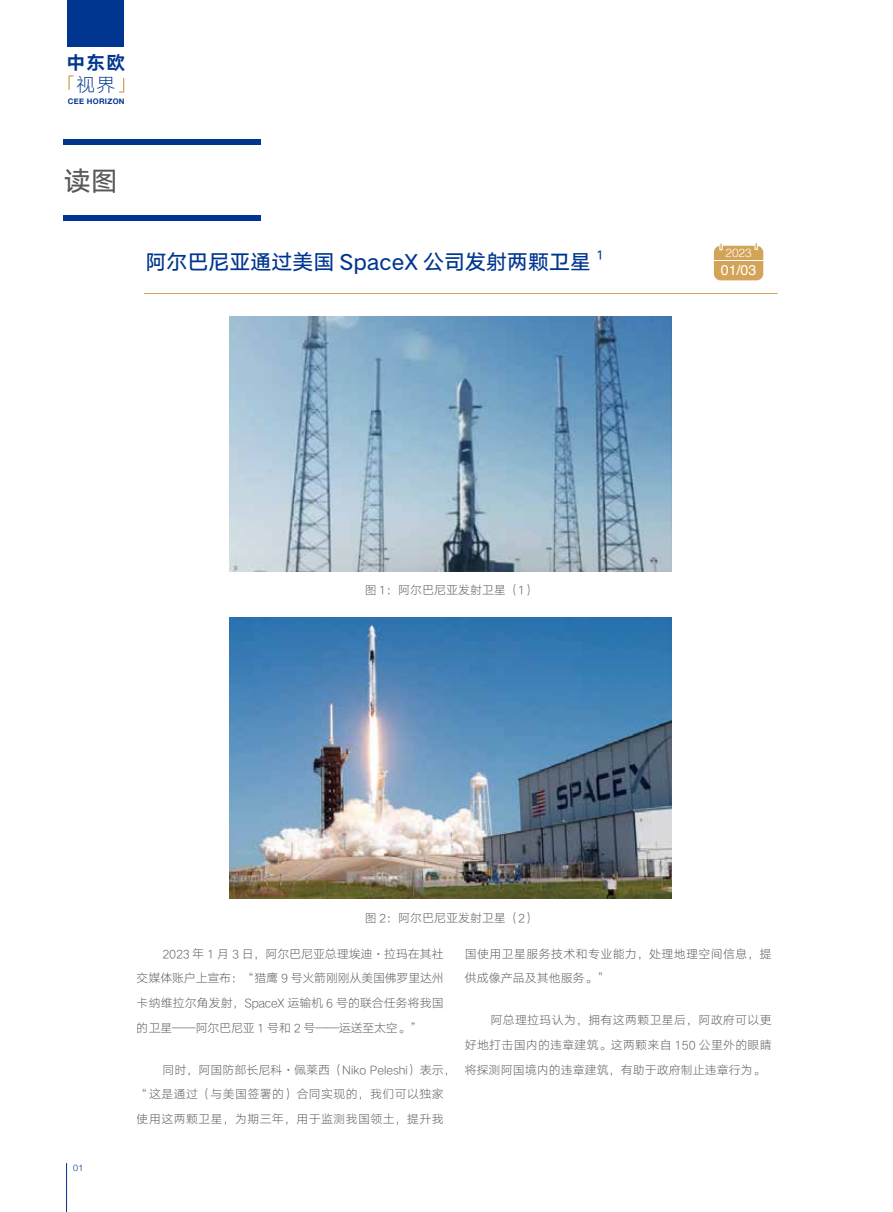
<style>
.page{position:relative;width:893px;height:1212px;background:#fff}
.page>*{position:absolute;margin:0;border:0;box-sizing:border-box;transform-origin:0 0}
.t1{font:27px "HY Qi Hei FZS";color:#595757}
.t2{font:21px "HY Qi Hei FZS";color:#003690}
.t3{font:18.9px "HY Qi Hei HZS";color:#003690}
.t4{font:18.9px "HY Qi Hei DZS";color:#003690}
.t5{font:14.25px "Helvetica";color:#fff}
.t6{font:12.3px "HY Qi Hei FZS";color:#003690}
.t7{font:12px/24.8px "HY Qi Hei DZS";color:#595757;text-align:justify}
.t8{font:12px/24.8px "HY Qi Hei DZS";letter-spacing:.025em;color:#595757}
.t9{font:300 11.85px "Helvetica";color:#fff}
.t10{font:300 9px "Helvetica Neue";color:#003690}
.t11{font:700 7.65px "Helvetica Neue";letter-spacing:.04em;color:#003690}
</style>
<div class="page">
<svg style="left:68px;top:75px;width:6px;height:15px"></svg>
<svg style="left:119px;top:78px;width:5px;height:15px"></svg>
<div style="left:67px;top:0;width:57px;height:47px;background:#003690"></div>
<hr style="left:66px;top:1163px;width:1px;height:49px;background:#003690">
<div style="left:64px;top:139px;width:197px;height:5px;background:#003690"></div>
<div style="left:64px;top:216px;width:197px;height:5px;background:#003690"></div>
<div style="left:714px;top:246px;width:49px;height:34px;background:#d3a358;border-radius:7px"></div>
<hr style="left:714px;top:260px;width:49px;height:1px;background:#fff">
<svg style="left:719px;top:243px;width:4px;height:7px"></svg>
<svg style="left:755px;top:243px;width:3px;height:7px"></svg>
<hr style="left:144px;top:293px;width:634px;height:1px;background:#d3a358">
<img style="left:230px;top:316px;width:441px;height:255px">
<img style="left:230px;top:617px;width:442px;height:282px">
<h3 class="t3" style="left:66px;top:48px;width:60px">中东欧</h3>
<h3 class="t4" style="left:76px;top:73px;width:40px">视界</h3>
<p class="t11" style="left:68px;top:95px;width:58px">CEE HORIZON</p>
<h1 class="t1" style="left:64px;top:162px;width:55px">读图</h1>
<h2 class="t2" style="left:145px;top:247px;width:447px">阿尔巴尼亚通过美国 SpaceX 公司发射两颗卫星</h2>
<p class="t6" style="left:596px;top:246px;width:9px">1</p>
<p class="t9" style="left:725px;top:243px;width:28px">2023</p>
<p class="t5" style="left:721px;top:259px;width:37px">01/03</p>
<p class="t7" style="left:364px;top:577px;width:175px">图 1：阿尔巴尼亚发射卫星（1）</p>
<p class="t10" style="left:73px;top:1160px;width:12px">01</p>
<p class="t7" style="left:364px;top:905px;width:175px">图 2：阿尔巴尼亚发射卫星（2）</p>
<p class="t7" style="left:137px;top:941px;width:308px;text-indent:26px">2023 年 1 月 3 日，阿尔巴尼亚总理埃迪·拉玛在其社交媒体账户上宣布：“猎鹰 9 号火箭刚刚从美国佛罗里达州卡纳维拉尔角发射，SpaceX 运输机 6 号的联合任务将我国的卫星——阿尔巴尼亚 1 号和 2 号——运送至太空。”</p>
<p class="t8" style="left:137px;top:1057px;width:320px;text-indent:26px">同时，阿国防部长尼科·佩莱西（Niko Peleshi）表示，“这是通过（与美国签署的）合同实现的，我们可以独家使用这两颗卫星，为期三年，用于监测我国领土，提升我</p>
<p class="t8" style="left:465px;top:941px;width:308px">国使用卫星服务技术和专业能力，处理地理空间信息，提供成像产品及其他服务。”</p>
<p class="t7" style="left:465px;top:1007px;width:308px;text-indent:26px">阿总理拉玛认为，拥有这两颗卫星后，阿政府可以更好地打击国内的违章建筑。这两颗来自 150 公里外的眼睛将探测阿国境内的违章建筑，有助于政府制止违章行为。</p>
</div>
